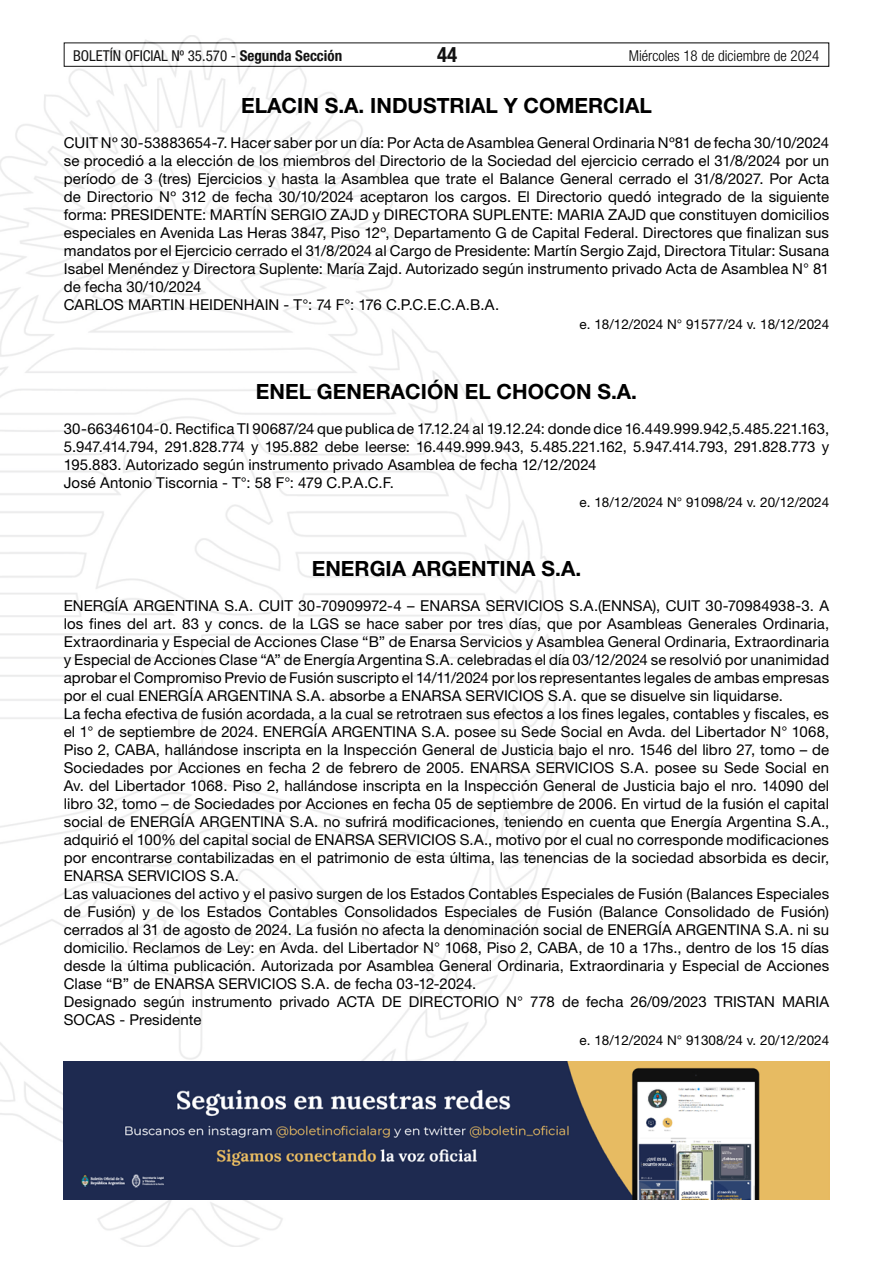
<style>
.page{position:relative;width:893px;height:1263px;background:#fff}
.page>*{position:absolute;margin:0;border:0;box-sizing:border-box;transform-origin:0 0}
.t1{font:700 21px "Helvetica Neue LT Std";color:#000}
.t2{font:700 condensed 21px "Helvetica Neue LT Std";color:#000}
.t3{font:15px/18px "Helvetica Neue LT Std";letter-spacing:.005em;color:#000}
.t4{font:condensed 15px "Helvetica Neue LT Std";color:#000}
.t5{font:300 condensed 15px "Helvetica Neue LT Std";color:#000}
.t6{font:13.5px "Helvetica Neue LT Std";color:#000}
.s1{font-weight:700}
</style>
<div class="page">
<div style="left:64px;top:43px;width:765px;height:24px;border:1px solid #000"></div>
<img style="left:0;top:35px;width:569px;height:1211px">
<img style="left:64px;top:1061px;width:765px;height:138px">
<p class="t4" style="left:73px;top:47px;width:271px">BOLETÍN OFICIAL Nº 35.570 - <span class="s1">Segunda Sección</span></p>
<h1 class="t2" style="left:437px;top:42px;width:22px">44</h1>
<p class="t5" style="left:629px;top:47px;width:192px">Miércoles 18 de diciembre de 2024</p>
<h1 class="t1" style="left:241px;top:92px;width:412px">ELACIN S.A. INDUSTRIAL Y COMERCIAL</h1>
<p class="t3" style="left:64px;top:133px;width:767px">CUIT Nº 30-53883654-7. Hacer saber por un día: Por Acta de Asamblea General Ordinaria Nº81 de fecha 30/10/2024 se procedió a la elección de los miembros del Directorio de la Sociedad del ejercicio cerrado el 31/8/2024 por un período de 3 (tres) Ejercicios y hasta la Asamblea que trate el Balance General cerrado el 31/8/2027. Por Acta de Directorio Nº 312 de fecha 30/10/2024 aceptaron los cargos. El Directorio quedó integrado de la siguiente forma: PRESIDENTE: MARTÍN SERGIO ZAJD y DIRECTORA SUPLENTE: MARIA ZAJD que constituyen domicilios especiales en Avenida Las Heras 3847, Piso 12º, Departamento G de Capital Federal. Directores que finalizan sus mandatos por el Ejercicio cerrado el 31/8/2024 al Cargo de Presidente: Martín Sergio Zajd, Directora Titular: Susana Isabel Menéndez y Directora Suplente: María Zajd. Autorizado según instrumento privado Acta de Asamblea N° 81 de fecha 30/10/2024<br>CARLOS MARTIN HEIDENHAIN - T°: 74 F°: 176 C.P.C.E.C.A.B.A.</p>
<p class="t6" style="left:580px;top:316px;width:251px">e. 18/12/2024 N° 91577/24 v. 18/12/2024</p>
<h1 class="t1" style="left:256px;top:378px;width:383px">ENEL GENERACIÓN EL CHOCON S.A.</h1>
<p class="t3" style="left:64px;top:419px;width:767px">30-66346104-0. Rectifica TI 90687/24 que publica de 17.12.24 al 19.12.24: donde dice 16.449.999.942,5.485.221.163, 5.947.414.794, 291.828.774 y 195.882 debe leerse: 16.449.999.943, 5.485.221.162, 5.947.414.793, 291.828.773 y 195.883. Autorizado según instrumento privado Asamblea de fecha 12/12/2024<br>José Antonio Tiscornia - T°: 58 F°: 479 C.P.A.C.F.</p>
<p class="t6" style="left:580px;top:494px;width:251px">e. 18/12/2024 N° 91098/24 v. 20/12/2024</p>
<h1 class="t1" style="left:312px;top:556px;width:271px">ENERGIA ARGENTINA S.A.</h1>
<p class="t3" style="left:64px;top:597px;width:767px">ENERGÍA ARGENTINA S.A. CUIT 30-70909972-4 – ENARSA SERVICIOS S.A.(ENNSA), CUIT 30-70984938-3. A los fines del art. 83 y concs. de la LGS se hace saber por tres días, que por Asambleas Generales Ordinaria, Extraordinaria y Especial de Acciones Clase “B” de Enarsa Servicios y Asamblea General Ordinaria, Extraordinaria y Especial de Acciones Clase “A” de Energía Argentina S.A. celebradas el día 03/12/2024 se resolvió por unanimidad aprobar el Compromiso Previo de Fusión suscripto el 14/11/2024 por los representantes legales de ambas empresas por el cual ENERGÍA ARGENTINA S.A. absorbe a ENARSA SERVICIOS S.A. que se disuelve sin liquidarse.<br>La fecha efectiva de fusión acordada, a la cual se retrotraen sus efectos a los fines legales, contables y fiscales, es el 1° de septiembre de 2024. ENERGÍA ARGENTINA S.A. posee su Sede Social en Avda. del Libertador N° 1068, Piso 2, CABA, hallándose inscripta en la Inspección General de Justicia bajo el nro. 1546 del libro 27, tomo – de Sociedades por Acciones en fecha 2 de febrero de 2005. ENARSA SERVICIOS S.A. posee su Sede Social en Av. del Libertador 1068. Piso 2, hallándose inscripta en la Inspección General de Justicia bajo el nro. 14090 del libro 32, tomo – de Sociedades por Acciones en fecha 05 de septiembre de 2006. En virtud de la fusión el capital social de ENERGÍA ARGENTINA S.A. no sufrirá modificaciones, teniendo en cuenta que Energía Argentina S.A., adquirió el 100% del capital social de ENARSA SERVICIOS S.A., motivo por el cual no corresponde modificaciones por encontrarse contabilizadas en el patrimonio de esta última, las tenencias de la sociedad absorbida es decir, ENARSA SERVICIOS S.A.<br>Las valuaciones del activo y el pasivo surgen de los Estados Contables Especiales de Fusión (Balances Especiales de Fusión) y de los Estados Contables Consolidados Especiales de Fusión (Balance Consolidado de Fusión) cerrados al 31 de agosto de 2024. La fusión no afecta la denominación social de ENERGÍA ARGENTINA S.A. ni su domicilio. Reclamos de Ley: en Avda. del Libertador N° 1068, Piso 2, CABA, de 10 a 17hs., dentro de los 15 días desde la última publicación. Autorizada por Asamblea General Ordinaria, Extraordinaria y Especial de Acciones Clase “B” de ENARSA SERVICIOS S.A. de fecha 03-12-2024.<br>Designado según instrumento privado ACTA DE DIRECTORIO N° 778 de fecha 26/09/2023 TRISTAN MARIA SOCAS - Presidente</p>
<p class="t6" style="left:580px;top:1032px;width:251px">e. 18/12/2024 N° 91308/24 v. 20/12/2024</p>
</div>
